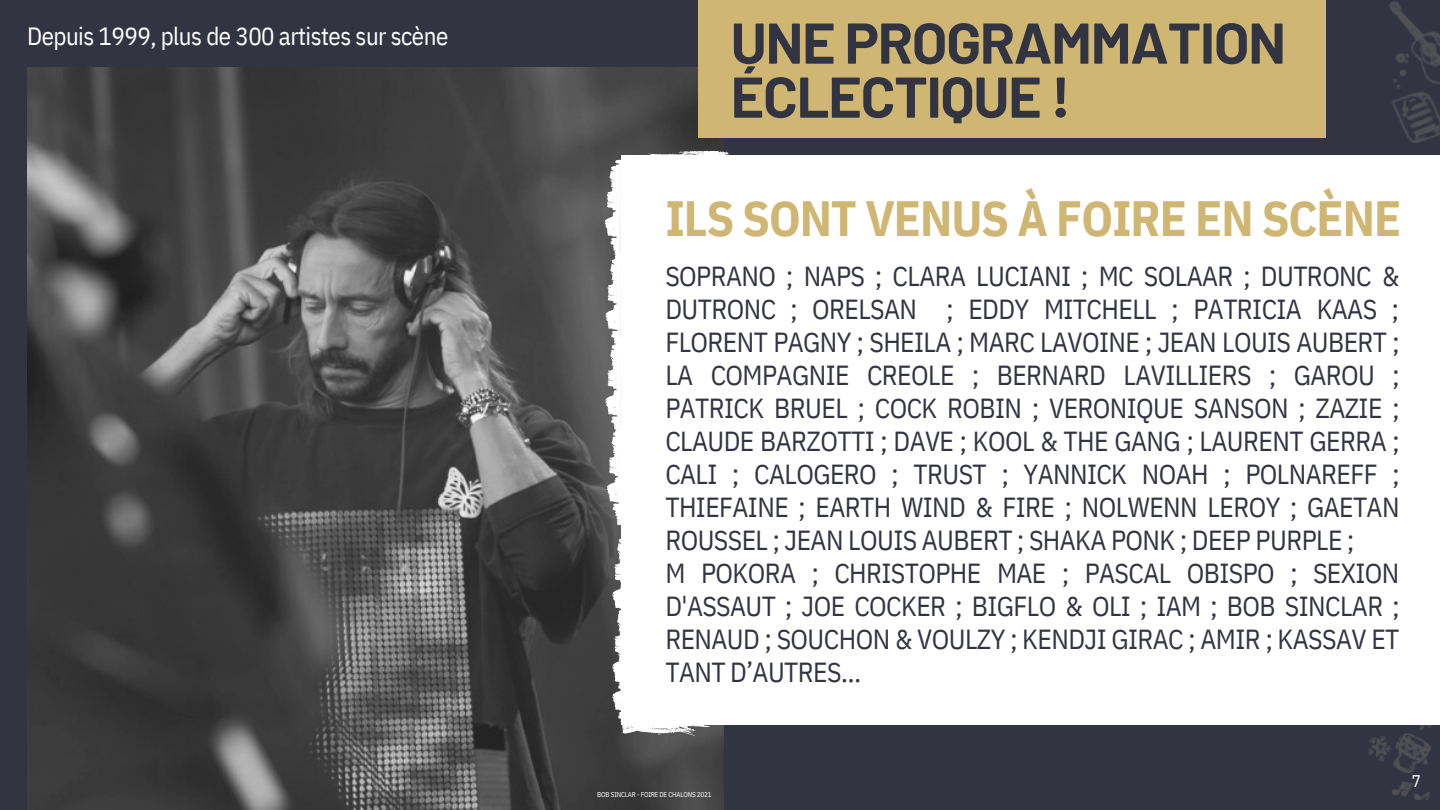
<style>
.page{position:relative;width:1440px;height:810px;background:#333441}
.page>*{position:absolute;margin:0;border:0;box-sizing:border-box;transform-origin:0 0}
.t1{font:700 57.4px/54px "Barlow";letter-spacing:-.02em;color:#333441}
.t2{font:700 49.4px "IBM Plex Sans Cond";letter-spacing:-.02em;color:#cfb673}
.t3{font:27.5px/33px "IBM Plex Sans Cond";letter-spacing:-.02em;color:#333441}
.t4{font:24.9px "IBM Plex Sans Cond";letter-spacing:-.02em;color:#fff}
.t5{font:16.9px "IBM Plex Sans Cond";color:#fff}
.t6{font:7px "IBM Plex Sans Cond";letter-spacing:-.02em;color:#fff}
</style>
<div class="page">
<img style="left:27px;top:68px;width:697px;height:742px">
<img style="left:1368px;top:725px;width:63px;height:74px">
<div style="left:621px;top:155px;width:819px;height:570px;background:#fff"></div>
<div style="left:698px;top:0;width:627px;height:138px;background:#cfb673"></div>
<svg style="left:605px;top:151px;width:124px;height:585px"></svg>
<img style="left:1325px;top:0;width:115px;height:143px">
<p class="t4" style="left:27px;top:19px;width:423px">Depuis 1999, plus de 300 artistes sur scène</p>
<h1 class="t1" style="left:731px;top:14px;width:557px">UNE PROGRAMMATION<br>ÉCLECTIQUE !</h1>
<h2 class="t2" style="left:665px;top:186px;width:737px">ILS SONT VENUS À FOIRE EN SCÈNE</h2>
<p class="t3" style="left:665px;top:259px;width:736px">SOPRANO ; NAPS ; CLARA LUCIANI ; MC SOLAAR ; DUTRONC &amp; DUTRONC ; ORELSAN ; EDDY MITCHELL ; PATRICIA KAAS ; FLORENT PAGNY ; SHEILA ; MARC LAVOINE ; JEAN LOUIS AUBERT ; LA COMPAGNIE CREOLE ; BERNARD LAVILLIERS ; GAROU ; PATRICK BRUEL ; COCK ROBIN ; VERONIQUE SANSON ; ZAZIE ; CLAUDE BARZOTTI ; DAVE ; KOOL &amp; THE GANG ; LAURENT GERRA ; CALI ; CALOGERO ; TRUST ; YANNICK NOAH ; POLNAREFF ; THIEFAINE ; EARTH WIND &amp; FIRE ; NOLWENN LEROY ; GAETAN ROUSSEL ; JEAN LOUIS AUBERT ; SHAKA PONK ; DEEP PURPLE ;<br>M POKORA ; CHRISTOPHE MAE ; PASCAL OBISPO ; SEXION D'ASSAUT ; JOE COCKER ; BIGFLO &amp; OLI ; IAM ; BOB SINCLAR ; RENAUD ; SOUCHON &amp; VOULZY ; KENDJI GIRAC ; AMIR ; KASSAV ET TANT D’AUTRES…</p>
<p class="t6" style="left:597px;top:790px;width:116px">BOB SINCLAR - FOIRE DE CHALONS 2021</p>
<p class="t5" style="left:1412px;top:770px;width:11px">7</p>
</div>
